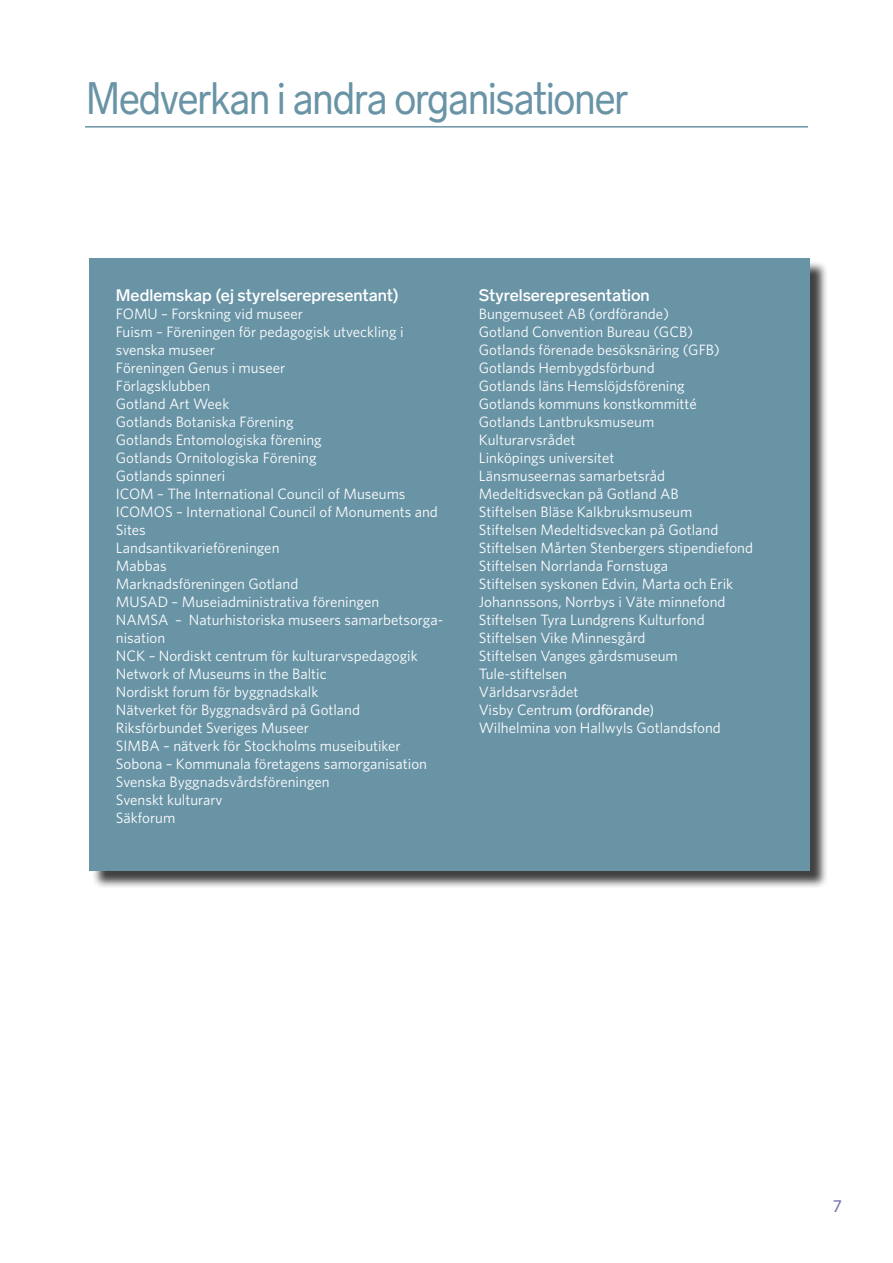
<style>
.page{position:relative;width:893px;height:1263px;background:#fff}
.page>*{position:absolute;margin:0;border:0;box-sizing:border-box;transform-origin:0 0}
.t1{font:44.85px "Lab Grotesque Gotlands Museum";letter-spacing:-.025em;color:#6994a6;scale:.87 1}
.t2{font:18px "Myriad Pro";color:#7174b0}
.t3{font:500 16.5px "Lab Grotesque Gotlands Museum";color:#fff}
.t4{font:15px/18px "Whitney";color:#fff}
.t5{font:15px "Myriad Pro";color:#fff}
.s1{font-family:"Whitney"}
</style>
<div class="page">
<hr style="left:85px;top:126px;width:723px;height:2px;background:#6994a6">
<div style="left:92px;top:260px;width:737px;height:629px;background:#000;opacity:.75"></div>
<div style="left:90px;top:258px;width:720px;height:613px;background:#6994a6"></div>
<h1 class="t1" style="left:86px;top:72px;width:625px">Medverkan i andra organisationer</h1>
<p class="t3" style="left:116px;top:285px;width:284px">Medlemskap (ej styrelserepresentant)</p>
<p class="t4" style="left:116px;top:304px;width:329px">FOMU – Forskning vid museer<br>Fuism – Föreningen för pedagogisk utveckling i svenska museer<br>Föreningen Genus i museer<br>Förlagsklubben<br>Gotland Art Week<br>Gotlands Botaniska Förening<br>Gotlands Entomologiska förening<br>Gotlands Ornitologiska Förening<br>Gotlands spinneri<br>ICOM – The International Council of Museums<br>ICOMOS – International Council of Monuments and<br>Sites<br>Landsantikvarieföreningen<br>Mabbas<br>Marknadsföreningen Gotland<br>MUSAD – Museiadministrativa föreningen<br>NAMSA – Naturhistoriska museers samarbetsorga&shy;nisation<br>NCK – Nordiskt centrum för kulturarvspedagogik<br>Network of Museums in the Baltic<br>Nordiskt forum för byggnadskalk<br>Nätverket för Byggnadsvård på Gotland<br>Riksförbundet Sveriges Museer<br>SIMBA – nätverk för Stockholms museibutiker<br>Sobona – Kommunala företagens samorganisation<br>Svenska Byggnadsvårdsföreningen<br>Svenskt kulturarv<br>Säkforum</p>
<p class="t3" style="left:479px;top:285px;width:173px">Styrelserepresentation</p>
<p class="t4" style="left:479px;top:304px;width:276px">Bungemuseet AB (ordförande)<br>Gotland Convention Bureau (GCB)<br>Gotlands förenade besöksnäring (GFB)<br>Gotlands Hembygdsförbund<br>Gotlands läns Hemslöjdsförening<br>Gotlands kommuns konstkommitté<br>Gotlands Lantbruksmuseum<br>Kulturarvsrådet<br>Linköpings universitet<br>Länsmuseernas samarbetsråd<br>Medeltidsveckan på Gotland AB<br>Stiftelsen Bläse Kalkbruksmuseum<br>Stiftelsen Medeltidsveckan på Gotland<br>Stiftelsen Mårten Stenbergers stipendiefond<br>Stiftelsen Norrlanda Fornstuga<br>Stiftelsen syskonen Edvin, Marta och Erik<br>Johannssons, Norrbys i Väte minnefond<br>Stiftelsen Tyra Lundgrens Kulturfond<br>Stiftelsen Vike Minnesgård<br>Stiftelsen Vanges gårdsmuseum<br>Tule-stiftelsen<br>Världsarvsrådet</p>
<p class="t5" style="left:479px;top:701px;width:177px"><span class="s1">Visby Centru</span>m (ordförande)</p>
<p class="t4" style="left:479px;top:718px;width:244px">Wilhelmina von Hallwyls Gotlandsfond</p>
<p class="t2" style="left:833px;top:1194px;width:11px">7</p>
</div>
